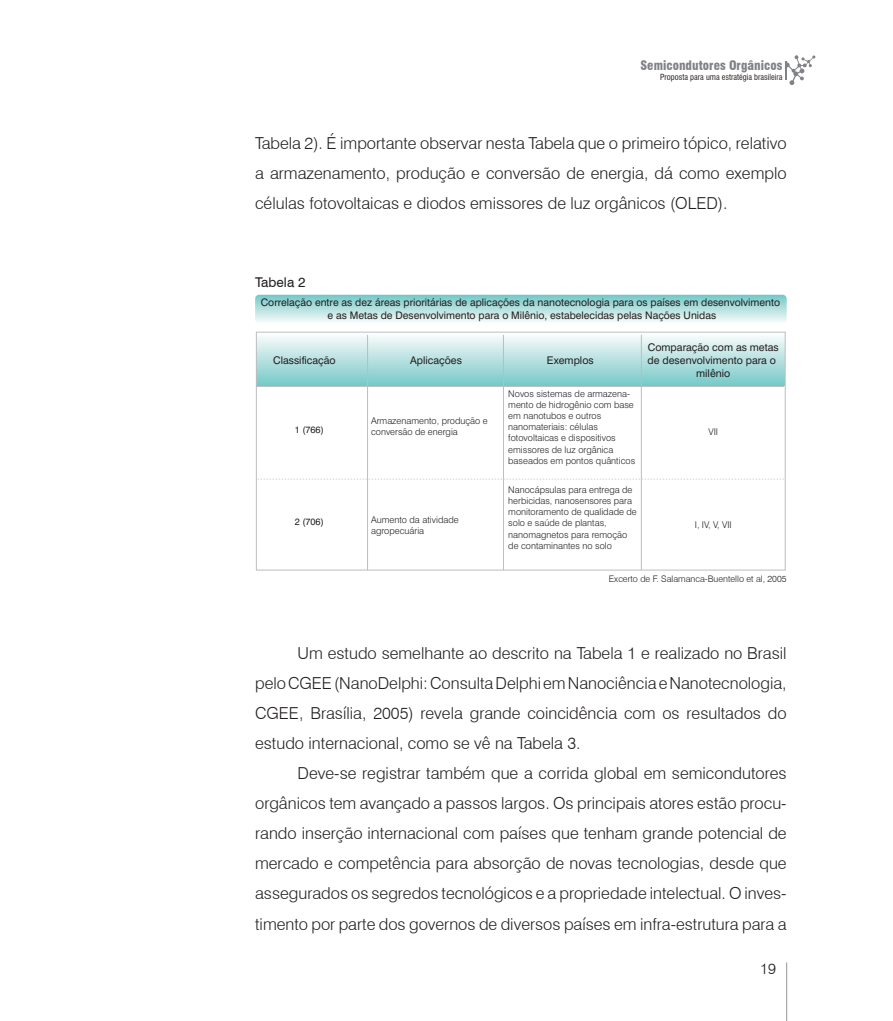
<style>
.page{position:relative;width:893px;height:1021px;background:#fff}
.page>*{position:absolute;margin:0;border:0;box-sizing:border-box;transform-origin:0 0}
.t1{font:300 16.5px/30px "Swiss 721 BT";color:#231f20;text-align:justify}
.t2{font:300 15px "Swiss 721 BT";color:#231f20}
.t3{font:13.5px "Swiss 721 BT";color:#231f20}
.t4{font:900 condensed 12.75px "Swiss 721 BT";color:#808285}
.t5{font:10.65px/13.2px "Swiss 721 BT";color:#231f20;text-align:center}
.t6{font:10.35px/13.2px "Swiss 721 BT";color:#231f20;text-align:center}
.t7{font:300 9.3px/11.1px "Swiss 721 BT";color:#231f20}
.t8{font:9.3px "Swiss 721 BT";color:#231f20}
.t9{font:300 9px "Swiss 721 BT";color:#231f20}
.t10{font:condensed 8.25px "Swiss 721 BT";color:#231f20}
</style>
<div class="page">
<hr style="left:786px;top:962px;width:1px;height:58px;background:#939598">
<svg style="left:786px;top:55px;width:29px;height:30px"></svg>
<div style="left:256px;top:332px;width:528px;height:54px;background:linear-gradient(to bottom,#fefdfd,#77cac9)"></div>
<hr style="left:256px;top:386px;width:527px;height:1px;background:#bcbdc0">
<hr style="left:367px;top:335px;width:1px;height:234px;background:#bcbdc0">
<hr style="left:503px;top:335px;width:1px;height:234px;background:#bcbdc0">
<hr style="left:641px;top:335px;width:1px;height:234px;background:#bcbdc0">
<svg style="left:255px;top:295px;width:532px;height:27px;background:#b2e0df"></svg>
<div style="left:256px;top:332px;width:529px;height:238px;border:1px solid #bcbdc0"></div>
<svg style="left:256px;top:479px;width:528px;height:1px"></svg>
<p class="t4" style="left:641px;top:57px;width:143px">Semicondutores Orgânicos</p>
<p class="t10" style="left:660px;top:72px;width:124px">Proposta para uma estratégia brasileira</p>
<p class="t1" style="left:255px;top:128px;width:533px">Tabela 2). É importante observar nesta Tabela que o primeiro tópico, relativo a armazenamento, produção e conversão de energia, dá como exemplo células fotovoltaicas e diodos emissores de luz orgânicos (OLED).</p>
<p class="t3" style="left:255px;top:274px;width:52px">Tabela 2</p>
<p class="t6" style="left:261px;top:295px;width:521px">Correlação entre as dez áreas prioritárias de aplicações da nanotecnologia para os países em desenvolvimento e as Metas de Desenvolvimento para o Milênio, estabelecidas pelas Nações Unidas</p>
<p class="t5" style="left:273px;top:353px;width:64px">Classificação</p>
<p class="t5" style="left:410px;top:353px;width:53px">Aplicações</p>
<p class="t5" style="left:547px;top:353px;width:48px">Exemplos</p>
<p class="t8" style="left:295px;top:424px;width:31px">1 (766)</p>
<p class="t8" style="left:295px;top:516px;width:31px">2 (706)</p>
<p class="t7" style="left:371px;top:415px;width:118px">Armazenamento, produção e conversão de energia</p>
<p class="t7" style="left:371px;top:513px;width:89px">Aumento da atividade agropecuária</p>
<p class="t7" style="left:508px;top:388px;width:128px">Novos sistemas de armazena&shy;mento de hidrogênio com base em nanotubos e outros nanomateriais: células fotovoltaicas e dispositivos emissores de luz orgânica baseados em pontos quânticos</p>
<p class="t7" style="left:508px;top:484px;width:130px">Nanocápsulas para entrega de herbicidas, nanosensores para monitoramento de qualidade de solo e saúde de plantas, nanomagnetos para remoção de contaminantes no solo</p>
<p class="t5" style="left:648px;top:340px;width:133px">Comparação com as metas de desenvolvimento para o milênio</p>
<p class="t7" style="left:708px;top:426px;width:11px">VII</p>
<p class="t7" style="left:695px;top:519px;width:38px">I, IV, V, VII</p>
<p class="t9" style="left:609px;top:573px;width:179px">Excerto de F. Salamanca-Buentello et al, 2005</p>
<p class="t1" style="left:255px;top:638px;width:533px;text-indent:43px">Um estudo semelhante ao descrito na Tabela 1 e realizado no Brasil pelo CGEE (NanoDelphi: Consulta Delphi em Nanociência e Nanotecnologia, CGEE, Brasília, 2005) revela grande coincidência com os resultados do estudo internacional, como se vê na Tabela 3.</p>
<p class="t1" style="left:255px;top:758px;width:533px;text-indent:43px">Deve-se registrar também que a corrida global em semicondutores orgânicos tem avançado a passos largos. Os principais atores estão procu&shy;rando inserção internacional com países que tenham grande potencial de mercado e competência para absorção de novas tecnologias, desde que assegurados os segredos tecnológicos e a propriedade intelectual. O inves&shy;timento por parte dos governos de diversos países em infra-estrutura para a</p>
<p class="t2" style="left:760px;top:959px;width:17px">19</p>
</div>
